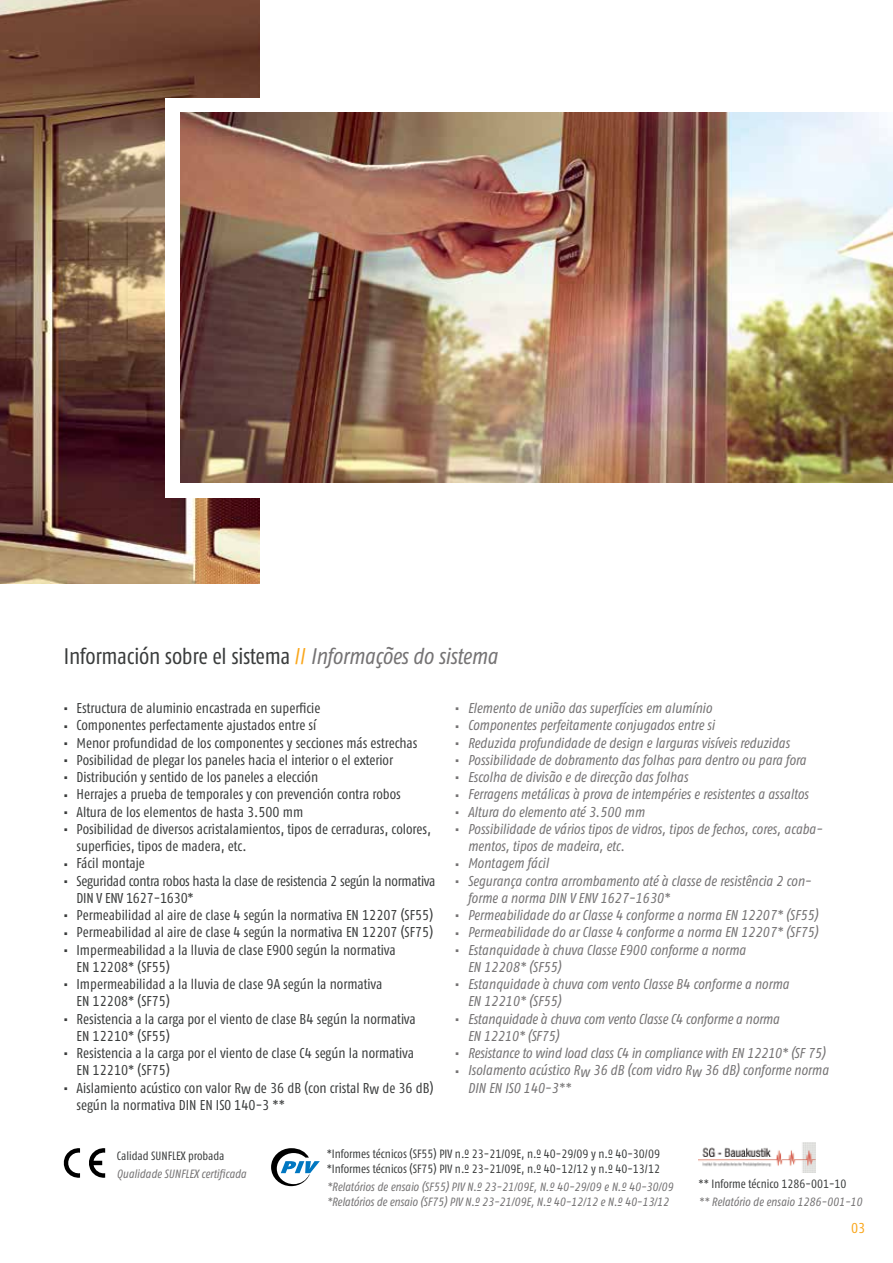
<style>
.page{position:relative;width:893px;height:1263px;background:#fff}
.page>*{position:absolute;margin:0;border:0;box-sizing:border-box;transform-origin:0 0}
.t1{font:22.5px "Fago Co Regular Tf";letter-spacing:-.01em;color:#3a3c3c}
.t2{font:14.25px/17.2px "Fago Co Regular Tf";color:#3a3c3c}
.t3{font:italic 14.25px/17.2px "Fago Co Regular Tf";letter-spacing:-.005em;color:#757374}
.t4{font:14.25px "Fago Co Regular Tf";color:#faa61a}
.t5{font:italic 12px/15px "Fago Co Regular Tf";letter-spacing:-.005em;color:#757374}
.t6{font:12px/15px "Fago Co Regular Tf";color:#3a3c3c}
.s1{color:#faa61a}
.s2{font-style:italic;color:#757374}
</style>
<div class="page">
<svg style="left:271px;top:1148px;width:49px;height:38px"></svg>
<img style="left:698px;top:1143px;width:117px;height:29px">
<img style="left:0;top:0;width:259px;height:584px">
<div style="left:166px;top:98px;width:727px;height:399px;background:#fff"></div>
<img style="left:181px;top:113px;width:712px;height:370px">
<svg style="left:64px;top:1148px;width:16px;height:30px"></svg>
<svg style="left:89px;top:1148px;width:16px;height:30px"></svg>
<h1 class="t1" style="left:64px;top:644px;width:435px">Información sobre el sistema <span class="s1">//</span> <span class="s2">Informações do sistema</span></h1>
<p class="t2" style="left:64px;top:699px;width:258px">▪ Estructura de aluminio encastrada en superficie</p>
<p class="t2" style="left:64px;top:717px;width:254px">▪ Componentes perfectamente ajustados entre sí</p>
<p class="t2" style="left:64px;top:734px;width:355px">▪ Menor profundidad de los componentes y secciones más estrechas</p>
<p class="t2" style="left:64px;top:751px;width:331px">▪ Posibilidad de plegar los paneles hacia el interior o el exterior</p>
<p class="t2" style="left:64px;top:768px;width:256px">▪ Distribución y sentido de los paneles a elección</p>
<p class="t2" style="left:64px;top:786px;width:338px">▪ Herrajes a prueba de temporales y con prevención contra robos</p>
<p class="t2" style="left:64px;top:803px;width:241px">▪ Altura de los elementos de hasta 3.500 mm</p>
<p class="t2" style="left:77px;top:820px;width:356px;text-indent:-13px">▪ Posibilidad de diversos acristalamientos, tipos de cerraduras, colores, superficies, tipos de madera, etc.</p>
<p class="t2" style="left:64px;top:855px;width:83px">▪ Fácil montaje</p>
<p class="t2" style="left:77px;top:872px;width:360px;text-indent:-13px">▪ Seguridad contra robos hasta la clase de resistencia 2 según la normativa<br>DIN V ENV 1627-1630*</p>
<p class="t2" style="left:64px;top:906px;width:371px">▪ Permeabilidad al aire de clase 4 según la normativa EN 12207 (SF55)</p>
<p class="t2" style="left:64px;top:924px;width:371px">▪ Permeabilidad al aire de clase 4 según la normativa EN 12207 (SF75)</p>
<p class="t2" style="left:77px;top:941px;width:321px;text-indent:-13px">▪ Impermeabilidad a la lluvia de clase E900 según la normativa<br>EN 12208* (SF55)</p>
<p class="t2" style="left:77px;top:975px;width:307px;text-indent:-13px">▪ Impermeabilidad a la lluvia de clase 9A según la normativa<br>EN 12208* (SF75)</p>
<p class="t2" style="left:77px;top:1010px;width:341px;text-indent:-13px">▪ Resistencia a la carga por el viento de clase B4 según la normativa<br>EN 12210* (SF55)</p>
<p class="t2" style="left:77px;top:1044px;width:339px;text-indent:-13px">▪ Resistencia a la carga por el viento de clase C4 según la normativa<br>EN 12210* (SF75)</p>
<p class="t2" style="left:77px;top:1079px;width:358px;text-indent:-13px">▪ Aislamiento acústico con valor Rw de 36 dB (con cristal Rw de 36 dB) según la normativa DIN EN ISO 140-3 **</p>
<p class="t3" style="left:455px;top:699px;width:258px">▪ Elemento de união das superfícies em alumínio</p>
<p class="t3" style="left:455px;top:716px;width:261px">▪ Componentes perfeitamente conjugados entre si</p>
<p class="t3" style="left:455px;top:734px;width:336px">▪ Reduzida profundidade de design e larguras visíveis reduzidas</p>
<p class="t3" style="left:455px;top:751px;width:353px">▪ Possibilidade de dobramento das folhas para dentro ou para fora</p>
<p class="t3" style="left:455px;top:768px;width:234px">▪ Escolha de divisão e de direcção das folhas</p>
<p class="t3" style="left:455px;top:785px;width:355px">▪ Ferragens metálicas à prova de intempéries e resistentes a assaltos</p>
<p class="t3" style="left:455px;top:803px;width:191px">▪ Altura do elemento até 3.500 mm</p>
<p class="t3" style="left:468px;top:820px;width:356px;text-indent:-13px">▪ Possibilidade de vários tipos de vidros, tipos de fechos, cores, acaba&shy;mentos, tipos de madeira, etc.</p>
<p class="t3" style="left:455px;top:854px;width:95px">▪ Montagem fácil</p>
<p class="t3" style="left:468px;top:872px;width:345px;text-indent:-13px">▪ Segurança contra arrombamento até à classe de resistência 2 con&shy;forme a norma DIN V ENV 1627-1630*</p>
<p class="t3" style="left:455px;top:906px;width:364px">▪ Permeabilidade do ar Classe 4 conforme a norma EN 12207* (SF55)</p>
<p class="t3" style="left:455px;top:923px;width:364px">▪ Permeabilidade do ar Classe 4 conforme a norma EN 12207* (SF75)</p>
<p class="t3" style="left:468px;top:941px;width:279px;text-indent:-13px">▪ Estanquidade à chuva Classe E900 conforme a norma<br>EN 12208* (SF55)</p>
<p class="t3" style="left:468px;top:975px;width:323px;text-indent:-13px">▪ Estanquidade à chuva com vento Classe B4 conforme a norma<br>EN 12210* (SF55)</p>
<p class="t3" style="left:468px;top:1010px;width:313px;text-indent:-13px">▪ Estanquidade à chuva com vento Classe C4 conforme a norma<br>EN 12210* (SF75)</p>
<p class="t3" style="left:455px;top:1044px;width:372px">▪ Resistance to wind load class C4 in compliance with EN 12210* (SF 75)</p>
<p class="t3" style="left:468px;top:1061px;width:362px;text-indent:-13px">▪ Isolamento acústico Rw 36 dB (com vidro Rw 36 dB) conforme norma<br>DIN EN ISO 140-3**</p>
<p class="t6" style="left:117px;top:1148px;width:109px">Calidad SUNFLEX probada</p>
<p class="t5" style="left:117px;top:1166px;width:131px">Qualidade SUNFLEX certificada</p>
<p class="t6" style="left:327px;top:1146px;width:335px">*Informes técnicos (SF55) PIV n.º 23-21/09E, n.º 40-29/09 y n.º 40-30/09 *Informes técnicos (SF75) PIV n.º 23-21/09E, n.º 40-12/12 y n.º 40-13/12</p>
<p class="t5" style="left:327px;top:1179px;width:348px">*Relatórios de ensaio (SF55) PIV N.º 23-21/09E, N.º 40-29/09 e N.º 40-30/09 *Relatórios de ensaio (SF75) PIV N.º 23-21/09E, N.º 40-12/12 e N.º 40-13/12</p>
<p class="t6" style="left:698px;top:1176px;width:150px">** Informe técnico 1286-001-10</p>
<p class="t5" style="left:698px;top:1194px;width:165px">** Relatório de ensaio 1286-001-10</p>
<p class="t4" style="left:851px;top:1220px;width:16px">03</p>
</div>
